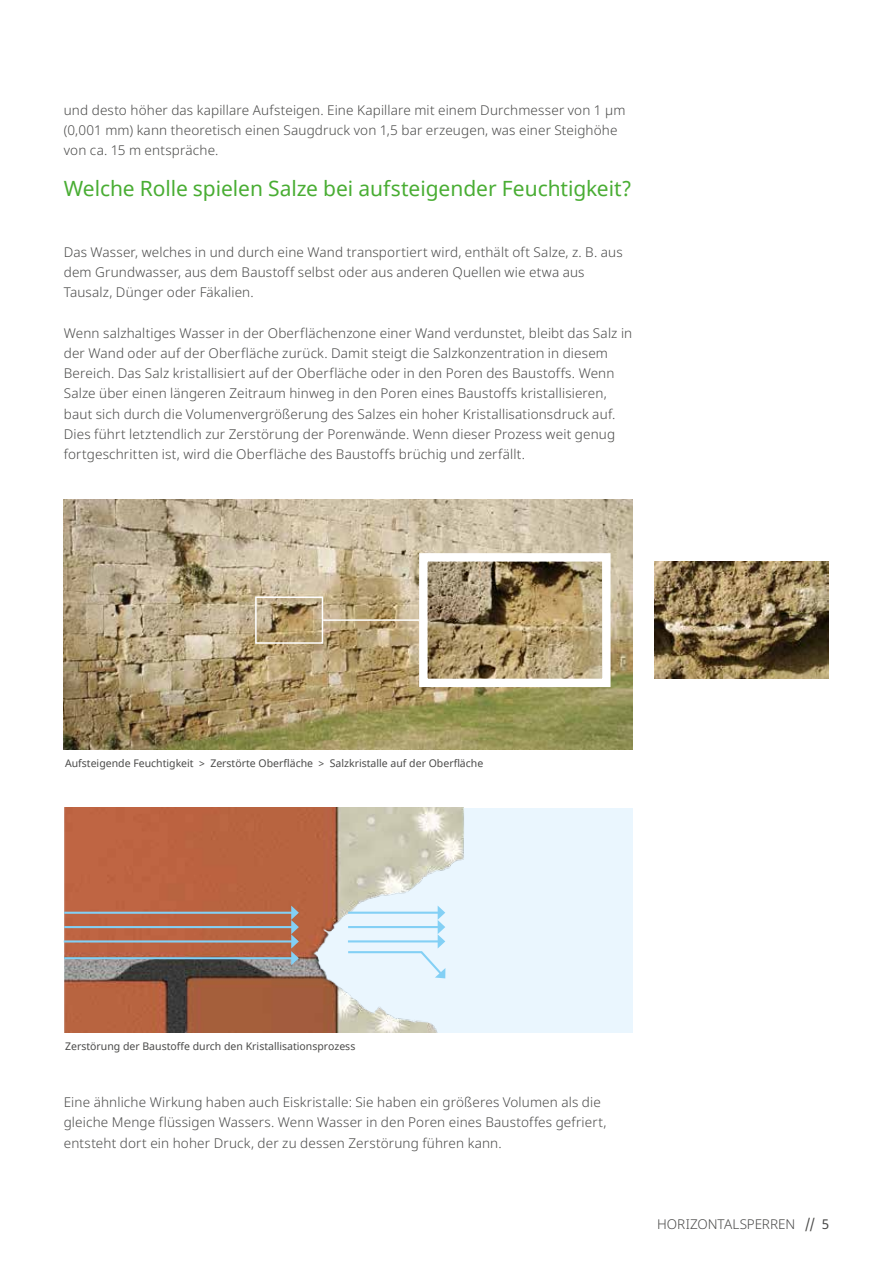
<style>
.page{position:relative;width:893px;height:1263px;background:#fff}
.page>*{position:absolute;margin:0;border:0;box-sizing:border-box;transform-origin:0 0}
.t1{font:21px "Noto Sans";color:#49ad33}
.t2{font:300 13.5px/20.2px "Noto Sans";letter-spacing:.01em;color:#4a4a49}
.t3{font:10.5px "Noto Sans";color:#4a4a49}
.s1{font-weight:400}
</style>
<div class="page">
<div style="left:64px;top:808px;width:568px;height:224px;background:#eaf6fe"></div>
<img style="left:64px;top:808px;width:400px;height:224px">
<svg style="left:346px;top:864px;width:99px;height:114px"></svg>
<hr style="left:64px;top:912px;width:229px;height:2px;background:#83d0f5">
<hr style="left:64px;top:957px;width:229px;height:2px;background:#83d0f5">
<hr style="left:64px;top:926px;width:229px;height:2px;background:#83d0f5">
<hr style="left:64px;top:940px;width:229px;height:2px;background:#83d0f5">
<svg style="left:291px;top:877px;width:8px;height:88px"></svg>
<img style="left:64px;top:500px;width:568px;height:250px">
<svg style="left:415px;top:549px;width:200px;height:142px"></svg>
<img style="left:655px;top:562px;width:174px;height:117px">
<svg style="left:254px;top:596px;width:70px;height:48px;background:#b8a37e"></svg>
<hr style="left:323px;top:619px;width:96px;height:2px;background:#fff">
<p class="t2" style="left:64px;top:100px;width:563px">und desto höher das kapillare Aufsteigen. Eine Kapillare mit einem Durchmesser von 1 µm (0,001 mm) kann theoretisch einen Saugdruck von 1,5 bar erzeugen, was einer Steighöhe von ca. 15 m entspräche.</p>
<h1 class="t1" style="left:64px;top:174px;width:570px">Welche Rolle spielen Salze bei aufsteigender Feuchtigkeit?</h1>
<p class="t2" style="left:64px;top:242px;width:560px">Das Wasser, welches in und durch eine Wand transportiert wird, enthält oft Salze, z. B. aus dem Grundwasser, aus dem Baustoff selbst oder aus anderen Quellen wie etwa aus<br>Tausalz, Dünger oder Fäkalien.</p>
<p class="t2" style="left:64px;top:323px;width:570px">Wenn salzhaltiges Wasser in der Oberflächenzone einer Wand verdunstet, bleibt das Salz in der Wand oder auf der Oberfläche zurück. Damit steigt die Salzkonzentration in diesem Bereich. Das Salz kristallisiert auf der Oberfläche oder in den Poren des Baustoffs. Wenn Salze über einen längeren Zeitraum hinweg in den Poren eines Baustoffs kristallisieren, baut sich durch die Volumenvergrößerung des Salzes ein hoher Kristallisationsdruck auf.<br>Dies führt letztendlich zur Zerstörung der Porenwände. Wenn dieser Prozess weit genug fortgeschritten ist, wird die Oberfläche des Baustoffs brüchig und zerfällt.</p>
<p class="t3" style="left:65px;top:756px;width:420px">Aufsteigende Feuchtigkeit &gt; Zerstörte Oberfläche &gt; Salzkristalle auf der Oberfläche</p>
<p class="t3" style="left:65px;top:1038px;width:292px">Zerstörung der Baustoffe durch den Kristallisationsprozess</p>
<p class="t2" style="left:64px;top:1092px;width:544px">Eine ähnliche Wirkung haben auch Eiskristalle: Sie haben ein größeres Volumen als die gleiche Menge flüssigen Wassers. Wenn Wasser in den Poren eines Baustoffes gefriert, entsteht dort ein hoher Druck, der zu dessen Zerstörung führen kann.</p>
<p class="t2" style="left:657px;top:1214px;width:174px">HORIZONTALSPERREN <span class="s1">// 5</span></p>
</div>
